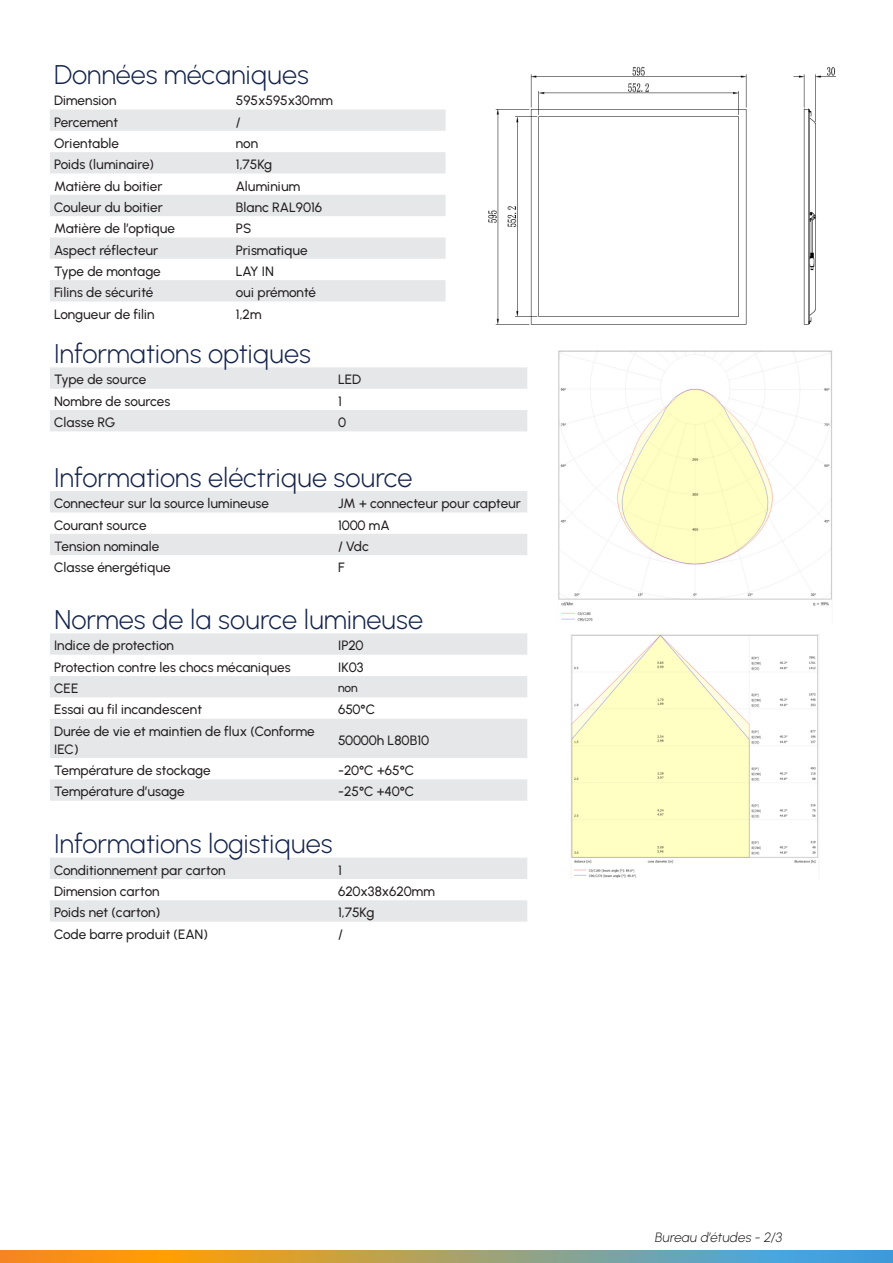
<style>
.page{position:relative;width:893px;height:1263px;background:#fff}
.page>*{position:absolute;margin:0;border:0;box-sizing:border-box;transform-origin:0 0}
.t1{font:300 27px "Urbanist";color:#15244b}
.Texte_courant{font:500 13.5px/18px "Urbanist";letter-spacing:-.005em;color:#231f20}
.Texte_courant-2{font:italic 300 13.5px "Urbanist";color:#231f20}
.Texte_courant-3{font:500 12px "Urbanist";color:#231f20}
</style>
<div class="page">
<svg style="left:0;top:1251px;width:893px;height:12px;background:#a79e6c"></svg>
<img style="left:488px;top:66px;width:348px;height:259px">
<svg style="left:50px;top:367px;width:477px;height:64px"></svg>
<div style="left:50px;top:491px;width:477px;height:21px;background:#e6e7e9"></div>
<svg style="left:50px;top:534px;width:477px;height:388px"></svg>
<svg style="left:50px;top:109px;width:396px;height:192px;fill:#e6e7e9"></svg>
<img style="left:558px;top:351px;width:274px;height:271px">
<img style="left:571px;top:634px;width:249px;height:244px">
<p class="t1" style="left:54px;top:58px;width:256px">Données mécaniques</p>
<p class="Texte_courant" style="left:54px;top:92px;width:64px">Dimension</p>
<p class="Texte_courant" style="left:236px;top:92px;width:99px">595x595x30mm</p>
<p class="Texte_courant" style="left:54px;top:113px;width:65px">Percement</p>
<p class="Texte_courant" style="left:236px;top:113px;width:6px">/</p>
<p class="Texte_courant" style="left:54px;top:134px;width:66px">Orientable</p>
<p class="Texte_courant" style="left:236px;top:134px;width:24px">non</p>
<p class="Texte_courant" style="left:54px;top:155px;width:101px">Poids (luminaire)</p>
<p class="Texte_courant" style="left:236px;top:155px;width:38px">1,75Kg</p>
<p class="Texte_courant" style="left:54px;top:177px;width:110px">Matière du boitier</p>
<p class="Texte_courant" style="left:236px;top:177px;width:66px">Aluminium</p>
<p class="Texte_courant" style="left:54px;top:198px;width:110px">Couleur du boitier</p>
<p class="Texte_courant" style="left:236px;top:198px;width:88px">Blanc RAL9016</p>
<p class="Texte_courant" style="left:54px;top:219px;width:122px">Matière de l’optique</p>
<p class="Texte_courant" style="left:236px;top:219px;width:17px">PS</p>
<p class="Texte_courant" style="left:54px;top:241px;width:106px">Aspect réflecteur</p>
<p class="Texte_courant" style="left:236px;top:241px;width:73px">Prismatique</p>
<p class="Texte_courant" style="left:54px;top:262px;width:108px">Type de montage</p>
<p class="Texte_courant" style="left:236px;top:262px;width:40px">LAY IN</p>
<p class="Texte_courant" style="left:54px;top:283px;width:101px">Filins de sécurité</p>
<p class="Texte_courant" style="left:236px;top:283px;width:82px">oui prémonté</p>
<p class="Texte_courant" style="left:54px;top:305px;width:102px">Longueur de filin</p>
<p class="Texte_courant" style="left:236px;top:305px;width:27px">1,2m</p>
<p class="t1" style="left:54px;top:337px;width:258px">Informations optiques</p>
<p class="Texte_courant" style="left:54px;top:371px;width:94px">Type de source</p>
<p class="Texte_courant" style="left:338px;top:371px;width:25px">LED</p>
<p class="Texte_courant" style="left:54px;top:392px;width:118px">Nombre de sources</p>
<p class="Texte_courant" style="left:338px;top:392px;width:5px">1</p>
<p class="Texte_courant" style="left:54px;top:413px;width:62px">Classe RG</p>
<p class="Texte_courant" style="left:338px;top:413px;width:10px">0</p>
<p class="t1" style="left:54px;top:461px;width:360px">Informations eléctrique source</p>
<p class="Texte_courant" style="left:54px;top:494px;width:216px">Connecteur sur la source lumineuse</p>
<p class="Texte_courant" style="left:338px;top:494px;width:184px">JM + connecteur pour capteur</p>
<p class="Texte_courant" style="left:54px;top:516px;width:94px">Courant source</p>
<p class="Texte_courant" style="left:338px;top:516px;width:53px">1000 mA</p>
<p class="Texte_courant" style="left:54px;top:537px;width:107px">Tension nominale</p>
<p class="Texte_courant" style="left:338px;top:537px;width:32px">/ Vdc</p>
<p class="Texte_courant" style="left:54px;top:558px;width:118px">Classe énergétique</p>
<p class="Texte_courant" style="left:338px;top:558px;width:8px">F</p>
<p class="t1" style="left:54px;top:603px;width:371px">Normes de la source lumineuse</p>
<p class="Texte_courant" style="left:54px;top:637px;width:122px">Indice de protection</p>
<p class="Texte_courant" style="left:338px;top:637px;width:27px">IP20</p>
<p class="Texte_courant" style="left:54px;top:658px;width:238px">Protection contre les chocs mécaniques</p>
<p class="Texte_courant" style="left:338px;top:658px;width:27px">IK03</p>
<p class="Texte_courant" style="left:54px;top:679px;width:26px">CEE</p>
<p class="Texte_courant-3" style="left:338px;top:681px;width:21px">non</p>
<p class="Texte_courant" style="left:54px;top:701px;width:149px">Essai au fil incandescent</p>
<p class="Texte_courant" style="left:338px;top:701px;width:39px">650°C</p>
<p class="Texte_courant" style="left:54px;top:722px;width:262px">Durée de vie et maintien de flux (Conforme<br>IEC)</p>
<p class="Texte_courant" style="left:338px;top:731px;width:93px">50000h L80B10</p>
<p class="Texte_courant" style="left:54px;top:761px;width:158px">Température de stockage</p>
<p class="Texte_courant" style="left:338px;top:761px;width:78px">-20°C +65°C</p>
<p class="Texte_courant" style="left:54px;top:783px;width:132px">Température d’usage</p>
<p class="Texte_courant" style="left:338px;top:783px;width:78px">-25°C +40°C</p>
<p class="t1" style="left:54px;top:828px;width:280px">Informations logistiques</p>
<p class="Texte_courant" style="left:54px;top:861px;width:173px">Conditionnement par carton</p>
<p class="Texte_courant" style="left:338px;top:861px;width:5px">1</p>
<p class="Texte_courant" style="left:54px;top:882px;width:107px">Dimension carton</p>
<p class="Texte_courant" style="left:338px;top:882px;width:98px">620x38x620mm</p>
<p class="Texte_courant" style="left:54px;top:904px;width:108px">Poids net (carton)</p>
<p class="Texte_courant" style="left:338px;top:904px;width:38px">1,75Kg</p>
<p class="Texte_courant" style="left:54px;top:925px;width:155px">Code barre produit (EAN)</p>
<p class="Texte_courant" style="left:338px;top:925px;width:6px">/</p>
<p class="Texte_courant-2" style="left:656px;top:1229px;width:129px">Bureau d’études - 2/3</p>
</div>
